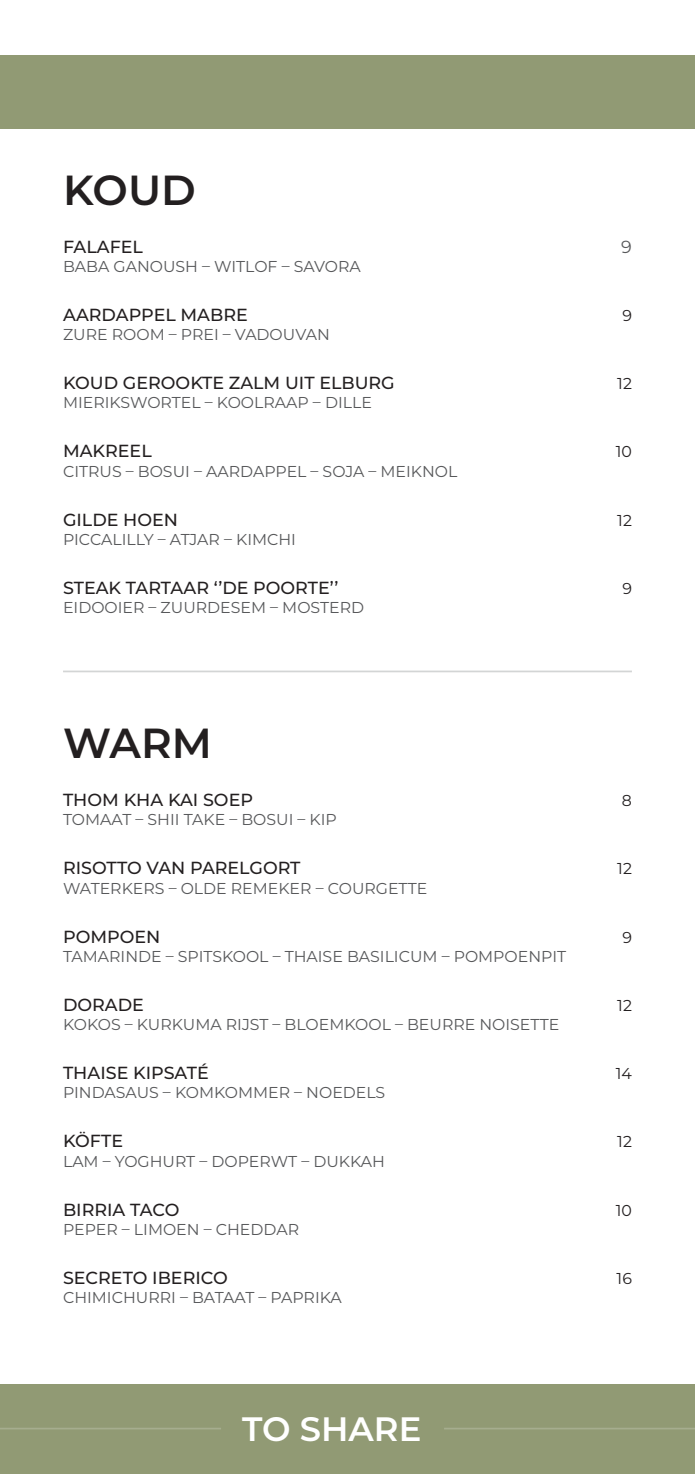
<style>
.page{position:relative;width:695px;height:1474px;background:#fff}
.page>*{position:absolute;margin:0;border:0;box-sizing:border-box;transform-origin:0 0}
.t1{font:600 42px "Montserrat";color:#231f20}
.t2{font:600 33.77px "Montserrat";color:#fff}
.t3{font:500 17.5px "Montserrat";color:#231f20}
.t4{font:17.5px "Montserrat";color:#57585a}
.t5{font:15.75px "Montserrat";color:#57585a}
.t6{font:15.75px "Montserrat";color:#231f20}
</style>
<div class="page">
<hr style="left:63px;top:670px;width:568px;height:2px;background:#a2a5a5">
<div style="left:0;top:56px;width:694px;height:73px;background:#919a74"></div>
<div style="left:0;top:1384px;width:694px;height:89px;background:#919a74"></div>
<hr style="left:0;top:1427px;width:221px;height:2px;background:#fff">
<hr style="left:444px;top:1427px;width:250px;height:2px;background:#fff">
<h1 class="t1" style="left:63px;top:160px;width:134px">KOUD</h1>
<p class="t3" style="left:63px;top:234px;width:81px">FALAFEL</p>
<p class="t4" style="left:621px;top:234px;width:12px">9</p>
<p class="t5" style="left:63px;top:255px;width:299px">BABA GANOUSH – WITLOF – SAVORA</p>
<p class="t3" style="left:63px;top:302px;width:186px">AARDAPPEL MABRE</p>
<p class="t6" style="left:622px;top:304px;width:11px">9</p>
<p class="t5" style="left:63px;top:324px;width:268px">ZURE ROOM – PREI – VADOUVAN</p>
<p class="t3" style="left:63px;top:371px;width:333px">KOUD GEROOKTE ZALM UIT ELBURG</p>
<p class="t6" style="left:617px;top:373px;width:16px">12</p>
<p class="t5" style="left:63px;top:392px;width:310px">MIERIKSWORTEL – KOOLRAAP – DILLE</p>
<p class="t3" style="left:63px;top:439px;width:90px">MAKREEL</p>
<p class="t6" style="left:615px;top:441px;width:18px">10</p>
<p class="t5" style="left:63px;top:460px;width:395px">CITRUS – BOSUI – AARDAPPEL – SOJA – MEIKNOL</p>
<p class="t3" style="left:63px;top:507px;width:117px">GILDE HOEN</p>
<p class="t6" style="left:617px;top:509px;width:16px">12</p>
<p class="t5" style="left:63px;top:528px;width:234px">PICCALILLY – ATJAR – KIMCHI</p>
<p class="t3" style="left:63px;top:575px;width:277px">STEAK TARTAAR ‘’DE POORTE’’</p>
<p class="t6" style="left:622px;top:577px;width:11px">9</p>
<p class="t5" style="left:63px;top:597px;width:302px">EIDOOIER – ZUURDESEM – MOSTERD</p>
<h1 class="t1" style="left:63px;top:713px;width:150px">WARM</h1>
<p class="t3" style="left:63px;top:787px;width:191px">THOM KHA KAI SOEP</p>
<p class="t6" style="left:621px;top:789px;width:12px">8</p>
<p class="t5" style="left:63px;top:808px;width:275px">TOMAAT – SHII TAKE – BOSUI – KIP</p>
<p class="t3" style="left:63px;top:855px;width:239px">RISOTTO VAN PARELGORT</p>
<p class="t6" style="left:617px;top:857px;width:16px">12</p>
<p class="t5" style="left:63px;top:877px;width:366px">WATERKERS – OLDE REMEKER – COURGETTE</p>
<p class="t3" style="left:63px;top:924px;width:99px">POMPOEN</p>
<p class="t6" style="left:622px;top:926px;width:11px">9</p>
<p class="t5" style="left:63px;top:945px;width:504px">TAMARINDE – SPITSKOOL – THAISE BASILICUM – POMPOENPIT</p>
<p class="t3" style="left:63px;top:992px;width:82px">DORADE</p>
<p class="t6" style="left:617px;top:994px;width:16px">12</p>
<p class="t5" style="left:63px;top:1013px;width:497px">KOKOS – KURKUMA RIJST – BLOEMKOOL – BEURRE NOISETTE</p>
<p class="t3" style="left:63px;top:1060px;width:147px">THAISE KIPSATÉ</p>
<p class="t6" style="left:615px;top:1062px;width:18px">14</p>
<p class="t5" style="left:63px;top:1081px;width:324px">PINDASAUS – KOMKOMMER – NOEDELS</p>
<p class="t3" style="left:63px;top:1128px;width:62px">KÖFTE</p>
<p class="t6" style="left:617px;top:1130px;width:16px">12</p>
<p class="t5" style="left:63px;top:1150px;width:323px">LAM – YOGHURT – DOPERWT – DUKKAH</p>
<p class="t3" style="left:63px;top:1197px;width:118px">BIRRIA TACO</p>
<p class="t6" style="left:615px;top:1199px;width:18px">10</p>
<p class="t5" style="left:63px;top:1218px;width:237px">PEPER – LIMOEN – CHEDDAR</p>
<p class="t3" style="left:63px;top:1265px;width:166px">SECRETO IBERICO</p>
<p class="t6" style="left:616px;top:1267px;width:17px">16</p>
<p class="t5" style="left:63px;top:1286px;width:280px">CHIMICHURRI – BATAAT – PAPRIKA</p>
<h2 class="t2" style="left:242px;top:1405px;width:181px">TO SHARE</h2>
</div>
